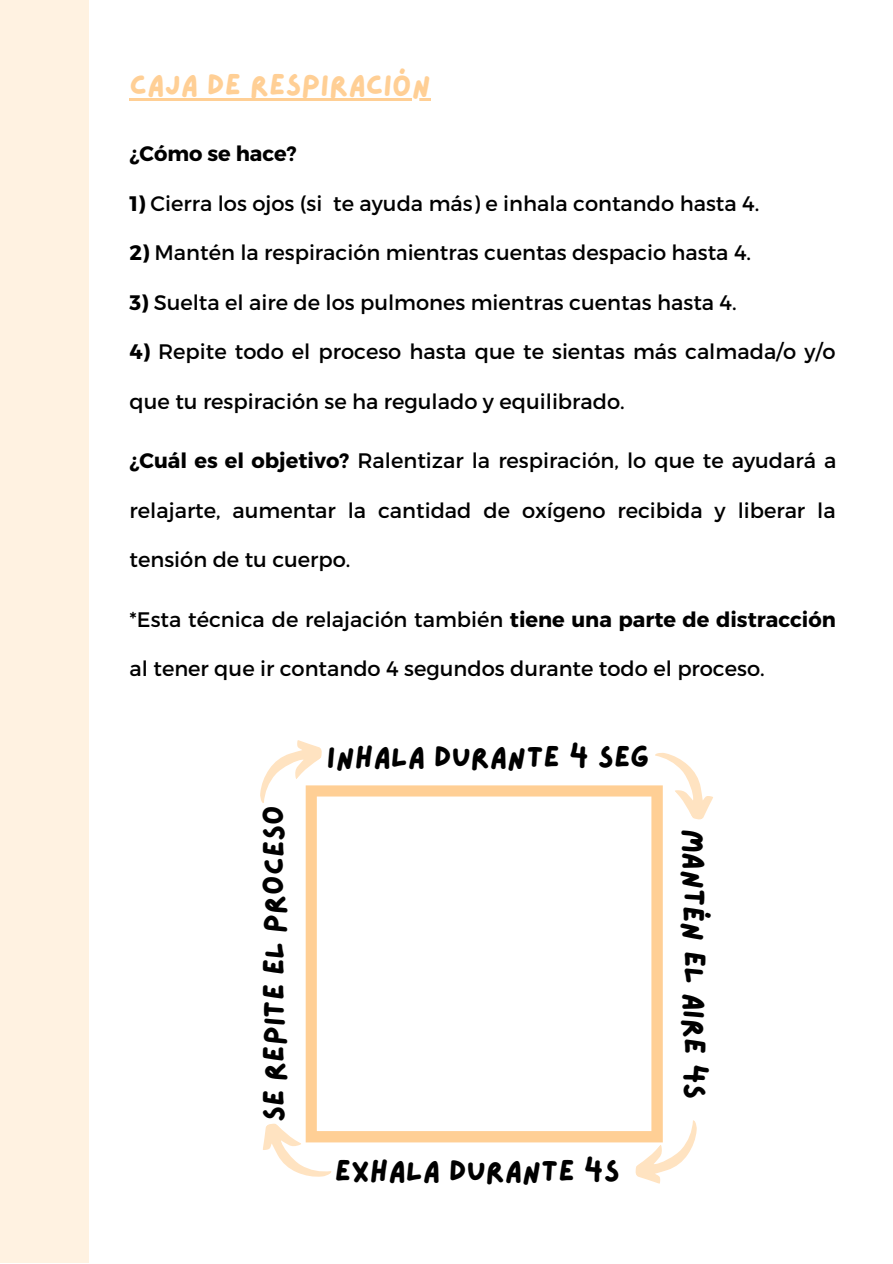
<style>
.page{position:relative;width:893px;height:1264px;background:#fff}
.page>*{position:absolute;margin:0;border:0;box-sizing:border-box;transform-origin:0 0}
.t1{font:30px "Lazydog";color:#000}
.t2{font:30px "Lazydog";color:#ffcf95}
.t3{font:21px "Montserrat";color:#000}
.t4{font:700 21px "Montserrat";color:#000}
.s1{font-weight:700}
</style>
<div class="page">
<div style="left:0;top:0;width:89px;height:1262px;background:#fff2e1"></div>
<hr style="left:130px;top:98px;width:300px;height:2px;background:#ffcf95">
<svg style="left:306px;top:785px;width:356px;height:357px"></svg>
<svg style="left:651px;top:753px;width:62px;height:70px"></svg>
<svg style="left:631px;top:1116px;width:66px;height:68px"></svg>
<svg style="left:263px;top:1119px;width:71px;height:58px"></svg>
<svg style="left:260px;top:740px;width:66px;height:66px"></svg>
<h1 class="t2" style="left:130px;top:70px;width:302px">CAJA DE RESPIRACIÓN</h1>
<p class="t4" style="left:130px;top:140px;width:169px">¿Cómo se hace?</p>
<p class="t3" style="left:130px;top:189px;width:631px"><span class="s1">1)</span> Cierra los ojos (si te ayuda más) e inhala contando hasta 4.</p>
<p class="t3" style="left:130px;top:239px;width:623px"><span class="s1">2)</span> Mantén la respiración mientras cuentas despacio hasta 4.</p>
<p class="t3" style="left:130px;top:288px;width:608px"><span class="s1">3)</span> Suelta el aire de los pulmones mientras cuentas hasta 4.</p>
<p class="t3" style="left:130px;top:338px;width:707px"><span class="s1">4)</span> Repite todo el proceso hasta que te sientas más calmada/o y/o</p>
<p class="t3" style="left:130px;top:387px;width:496px">que tu respiración se ha regulado y equilibrado.</p>
<p class="t3" style="left:130px;top:447px;width:708px"><span class="s1">¿Cuál es el objetivo?</span> Ralentizar la respiración, lo que te ayudará a</p>
<p class="t3" style="left:130px;top:496px;width:707px">relajarte, aumentar la cantidad de oxígeno recibida y liberar la</p>
<p class="t3" style="left:130px;top:546px;width:222px">tensión de tu cuerpo.</p>
<p class="t3" style="left:130px;top:605px;width:707px">*Esta técnica de relajación también <span class="s1">tiene una parte de distracción</span></p>
<p class="t3" style="left:130px;top:655px;width:636px">al tener que ir contando 4 segundos durante todo el proceso.</p>
<h1 class="t1" style="left:259px;top:1122px;width:318px;rotate:-90deg">SE REPITE EL PROCESO</h1>
<h1 class="t1" style="left:327px;top:742px;width:324px">INHALA DURANTE 4 SEG</h1>
<h1 class="t1" style="left:335px;top:1156px;width:286px">EXHALA DURANTE 4S</h1>
<h1 class="t1" style="left:709px;top:828px;width:272px;rotate:90deg">MANTÉN EL AIRE 4S</h1>
</div>
